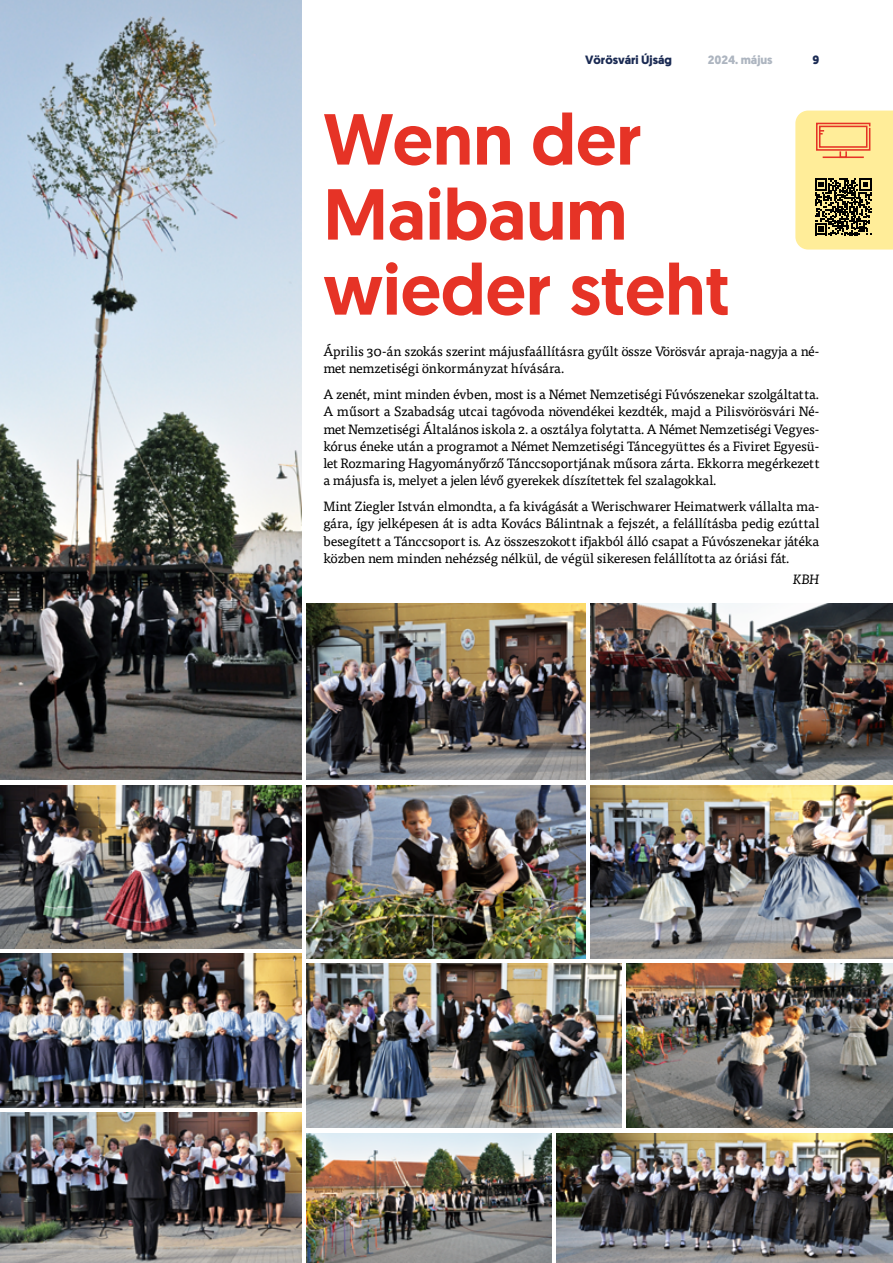
<style>
.page{position:relative;width:893px;height:1263px;background:#fff}
.page>*{position:absolute;margin:0;border:0;box-sizing:border-box;transform-origin:0 0}
.t1{font:500 72px/75px "Geomanist";color:#e63326}
.t2{font:13.5px/17.2px "Tisa Pro";color:#000;text-align:justify}
.t3{font:italic 13.5px "Tisa Pro";color:#000}
.t4{font:700 12px "Geomanist";color:#1a2a53}
.t5{font:700 12px "Geomanist";color:#adb5c0}
</style>
<div class="page">
<img style="left:0;top:0;width:301px;height:780px">
<img style="left:591px;top:604px;width:302px;height:176px">
<img style="left:0;top:785px;width:301px;height:163px">
<img style="left:0;top:954px;width:301px;height:154px">
<img style="left:0;top:1113px;width:301px;height:150px">
<img style="left:306px;top:604px;width:280px;height:176px">
<img style="left:591px;top:785px;width:302px;height:173px">
<img style="left:306px;top:964px;width:315px;height:164px">
<img style="left:556px;top:1133px;width:337px;height:130px">
<img style="left:306px;top:785px;width:280px;height:173px">
<img style="left:627px;top:964px;width:266px;height:164px">
<img style="left:306px;top:1133px;width:245px;height:130px">
<svg style="left:795px;top:111px;width:98px;height:139px;background:#d9c37f"></svg>
<p class="t4" style="left:585px;top:52px;width:88px">Vörösvári Újság</p>
<p class="t5" style="left:708px;top:52px;width:66px">2024. május</p>
<p class="t4" style="left:813px;top:52px;width:8px">9</p>
<h1 class="t1" style="left:323px;top:101px;width:408px">Wenn der<br>Maibaum wieder steht</h1>
<p class="t2" style="left:323px;top:342px;width:498px">Április 30-án szokás szerint májusfaállításra gyűlt össze Vörösvár apraja-nagyja a né&shy;met nemzetiségi önkormányzat hívására.</p>
<p class="t2" style="left:323px;top:385px;width:498px">A zenét, mint minden évben, most is a Német Nemzetiségi Fúvószenekar szolgáltatta.<br>A műsort a Szabadság utcai tagóvoda növendékei kezdték, majd a Pilisvörösvári Né&shy;met Nemzetiségi Általános iskola 2. a osztálya folytatta. A Német Nemzetiségi Vegyes&shy;kórus éneke után a programot a Német Nemzetiségi Táncegyüttes és a Fiviret Egyesü&shy;let Rozmaring Hagyományőrző Tánccsoportjának műsora zárta. Ekkorra megérkezett a májusfa is, melyet a jelen lévő gyerekek díszítettek fel szalagokkal.</p>
<p class="t2" style="left:323px;top:497px;width:498px">Mint Ziegler István elmondta, a fa kivágását a Werischwarer Heimatwerk vállalta ma&shy;gára, így jelképesen át is adta Kovács Bálintnak a fejszét, a felállításba pedig ezúttal besegített a Tánccsoport is. Az összeszokott ifjakból álló csapat a Fúvószenekar játéka közben nem minden nehézség nélkül, de végül sikeresen felállította az óriási fát.</p>
<p class="t3" style="left:793px;top:570px;width:28px">KBH</p>
</div>
